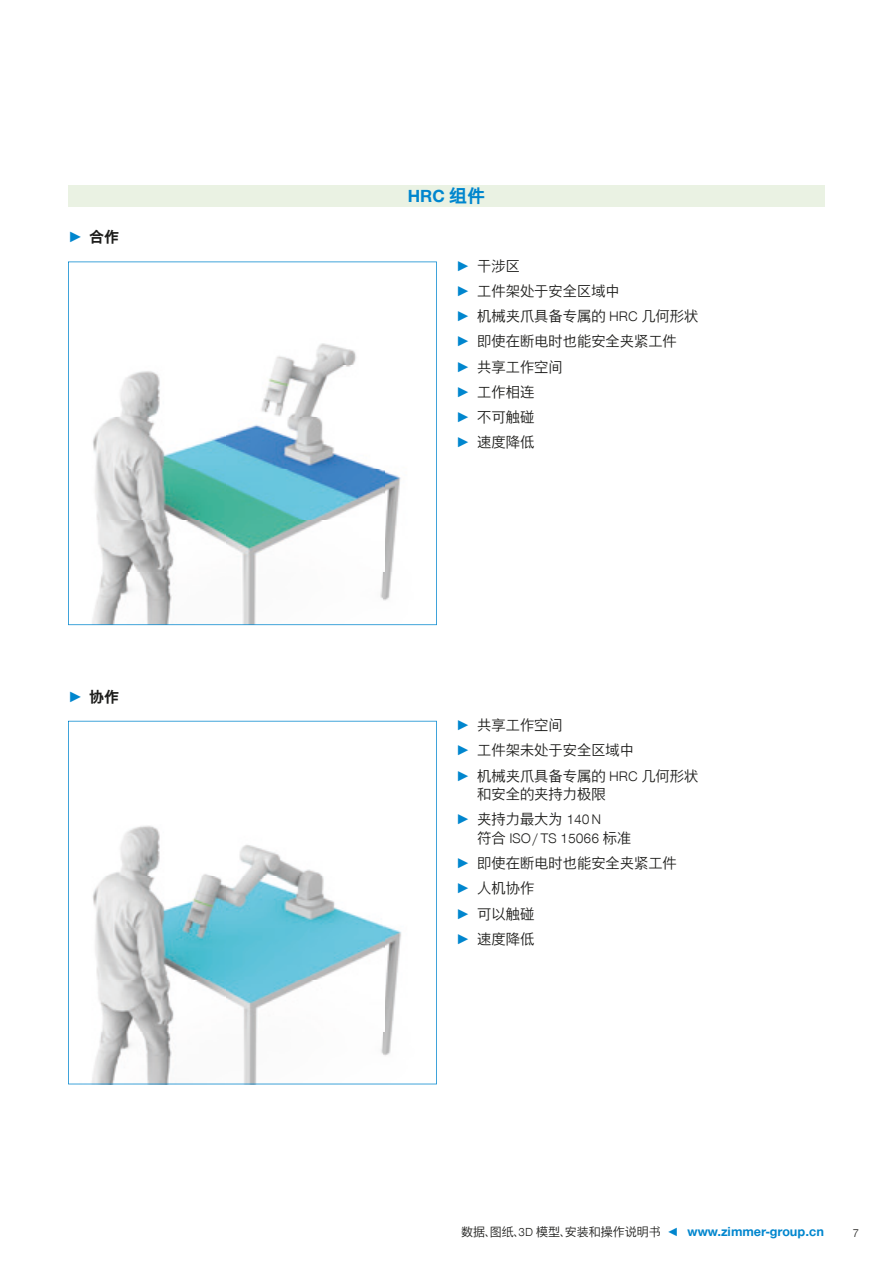
<style>
.page{position:relative;width:893px;height:1263px;background:#fff}
.page>*{position:absolute;margin:0;border:0;box-sizing:border-box;transform-origin:0 0}
.t1{font:700 18px "Zimmer Group Sans Global";color:#0086ce}
.t2{font:700 15px "Zimmer Group Sans Global";color:#1d1d1b}
.t3{font:300 14.25px/25px "Zimmer Group Sans Global";color:#1d1d1b}
.t4{font:300 12px "Zimmer Group Sans Global";color:#1d1d1b}
.s1{color:#0086ce}
.s2{font-weight:700;color:#0086ce}
.s3{font-weight:700;font-size:13.5px;color:#0086ce}
</style>
<div class="page">
<svg style="left:68px;top:721px;width:369px;height:363px"></svg>
<svg style="left:68px;top:261px;width:369px;height:364px"></svg>
<div style="left:68px;top:185px;width:757px;height:21px;background:#eaf2e3"></div>
<p class="t2" style="left:68px;top:228px;width:53px"><span class="s1">►</span> 合作</p>
<p class="t2" style="left:68px;top:688px;width:53px"><span class="s1">►</span> 协作</p>
<p class="t1" style="left:408px;top:185px;width:79px">HRC 组件</p>
<p class="t3" style="left:456px;top:254px;width:244px"><span class="s2">►</span> 干涉区<br><span class="s2">►</span> 工件架处于安全区域中<br><span class="s2">►</span> 机械夹爪具备专属的 HRC 几何形状<span class="s2">►</span> 即使在断电时也能安全夹紧工件<br><span class="s2">►</span> 共享工作空间<br><span class="s2">►</span> 工作相连<br><span class="s2">►</span> 不可触碰<br><span class="s2">►</span> 速度降低</p>
<p class="t3" style="left:456px;top:713px;width:244px"><span class="s2">►</span> 共享工作空间<br><span class="s2">►</span> 工件架未处于安全区域中<br><span class="s2">►</span> 机械夹爪具备专属的 HRC 几何形状</p>
<p class="t3" style="left:456px;top:782px;width:151px;text-align:right">和安全的夹持力极限<br><span class="s2">►</span> 夹持力最大为 140 N</p>
<p class="t3" style="left:456px;top:826px;width:222px;text-indent:21px">符合 ISO / TS 15066 标准<br><span class="s2">►</span> 即使在断电时也能安全夹紧工件<span class="s2">►</span> 人机协作<br><span class="s2">►</span> 可以触碰<br><span class="s2">►</span> 速度降低</p>
<p class="t4" style="left:461px;top:1225px;width:364px">数据、图纸、3D 模型、安装和操作说明书 <span class="s1">◄</span> <span class="s3">www.zimmer-group.cn</span></p>
<p class="t4" style="left:852px;top:1226px;width:8px">7</p>
</div>
